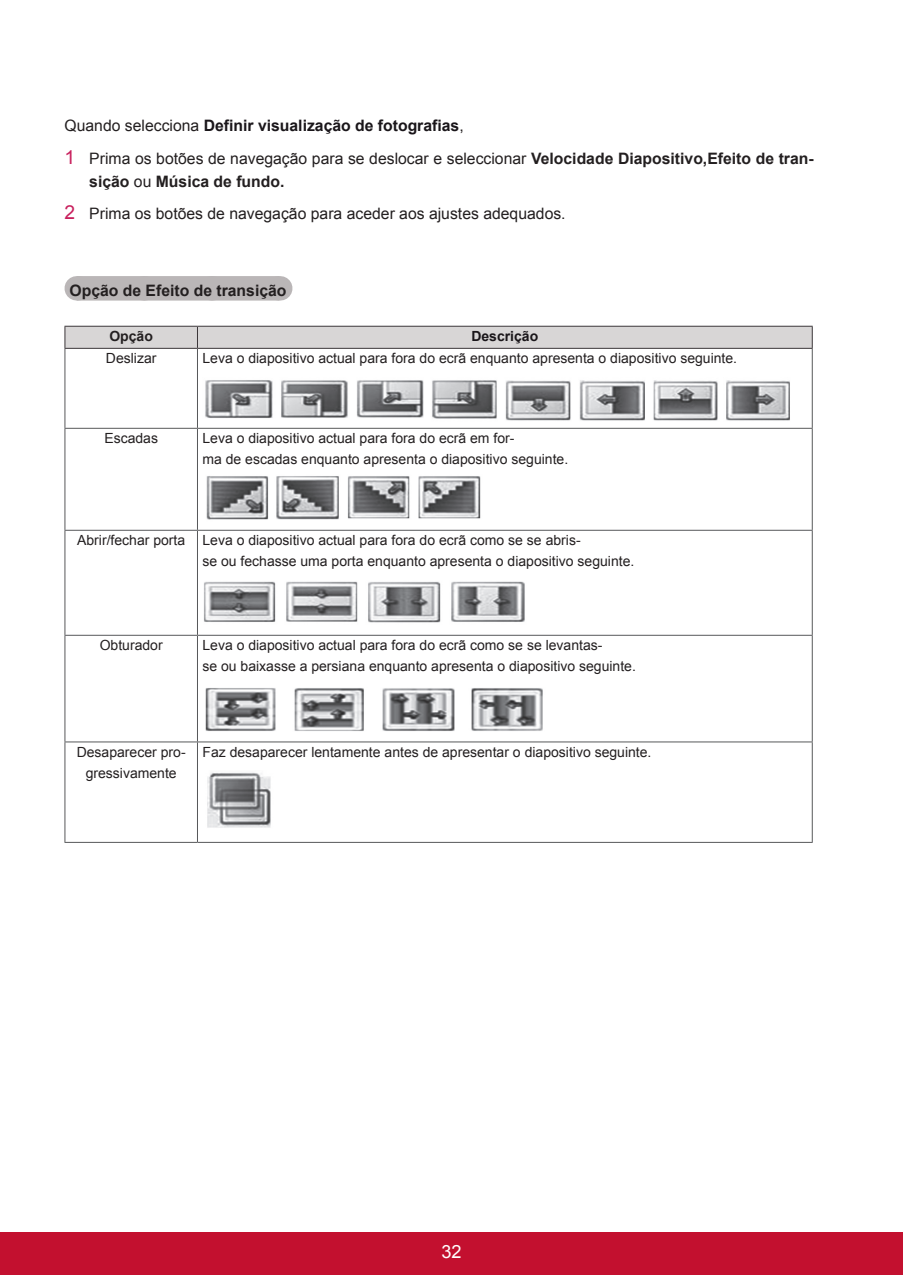
<style>
.page{position:relative;width:903px;height:1275px;background:#fff}
.page>*{position:absolute;margin:0;border:0;box-sizing:border-box;transform-origin:0 0}
.t1{font:18.2px "Arial";color:#fff}
.t2{font:15.75px/33.4px "Arial";color:#231f20}
.t3{font:700 15.75px "Arial";color:#231f20}
.t4{font:14px/21px "Arial";color:#231f20}
.t5{font:700 14px "Arial";color:#1a161a}
.t6{font:700 14px "Arial";color:#231f20}
.s1{font-weight:700;color:#1a161a}
.s2{font-size:19.25px;color:#c8205d}
.s3{font-weight:700}
</style>
<div class="page">
<div style="left:0;top:1232px;width:903px;height:43px;background:#c3102f"></div>
<div style="left:77px;top:276px;width:202px;height:25px;background:#bab6b7"></div>
<svg style="left:144px;top:300px;width:101px;height:1px"></svg>
<svg style="left:279px;top:276px;width:1px;height:25px"></svg>
<hr style="left:64px;top:349px;width:1px;height:79px;background:#57585a">
<hr style="left:197px;top:349px;width:1px;height:79px;background:#57585a">
<hr style="left:812px;top:349px;width:1px;height:79px;background:#57585a">
<hr style="left:64px;top:428px;width:133px;height:1px;background:#57585a">
<hr style="left:64px;top:429px;width:1px;height:101px;background:#57585a">
<hr style="left:197px;top:428px;width:616px;height:1px;background:#57585a">
<hr style="left:197px;top:429px;width:1px;height:101px;background:#57585a">
<hr style="left:812px;top:429px;width:1px;height:101px;background:#57585a">
<hr style="left:64px;top:530px;width:133px;height:1px;background:#57585a">
<hr style="left:64px;top:531px;width:1px;height:104px;background:#57585a">
<hr style="left:197px;top:530px;width:616px;height:1px;background:#57585a">
<hr style="left:197px;top:531px;width:1px;height:104px;background:#57585a">
<hr style="left:812px;top:531px;width:1px;height:104px;background:#57585a">
<hr style="left:64px;top:635px;width:133px;height:1px;background:#57585a">
<hr style="left:64px;top:636px;width:1px;height:105px;background:#57585a">
<hr style="left:197px;top:635px;width:616px;height:1px;background:#57585a">
<hr style="left:197px;top:636px;width:1px;height:105px;background:#57585a">
<hr style="left:812px;top:636px;width:1px;height:105px;background:#57585a">
<hr style="left:64px;top:741px;width:133px;height:1px;background:#57585a">
<hr style="left:64px;top:742px;width:1px;height:100px;background:#57585a">
<hr style="left:197px;top:741px;width:616px;height:1px;background:#57585a">
<hr style="left:197px;top:742px;width:1px;height:100px;background:#57585a">
<hr style="left:812px;top:742px;width:1px;height:100px;background:#57585a">
<hr style="left:64px;top:842px;width:133px;height:1px;background:#57585a">
<svg style="left:64px;top:326px;width:749px;height:22px;background:#d1cecf"></svg>
<hr style="left:64px;top:348px;width:133px;height:1px;background:#3b3639">
<hr style="left:197px;top:348px;width:616px;height:1px;background:#3b3639">
<hr style="left:197px;top:842px;width:616px;height:1px;background:#57585a">
<img style="left:205px;top:380px;width:585px;height:41px">
<img style="left:206px;top:476px;width:275px;height:44px">
<img style="left:204px;top:581px;width:321px;height:42px">
<img style="left:205px;top:688px;width:338px;height:43px">
<img style="left:207px;top:772px;width:64px;height:56px">
<p class="t2" style="left:64px;top:108px;width:751px">Quando selecciona <span class="s1">Definir visualização de fotografias</span>,<br><span class="s2">1</span> Prima os botões de navegação para se deslocar e seleccionar <span class="s3">Velocidade Diapositivo,Efeito de tran-</span></p>
<p class="t2" style="left:64px;top:165px;width:503px;line-height:32.7px;text-indent:25px"><span class="s3">sição</span> ou <span class="s3">Música de fundo.<br></span><span class="s2">2</span> Prima os botões de navegação para aceder aos ajustes adequados.</p>
<p class="t3" style="left:69px;top:280px;width:219px">Opção de Efeito de transição</p>
<p class="t6" style="left:109px;top:327px;width:45px">Opção</p>
<p class="t5" style="left:471px;top:327px;width:68px">Descrição</p>
<p class="t4" style="left:106px;top:348px;width:52px">Deslizar</p>
<p class="t4" style="left:202px;top:348px;width:536px">Leva o diapositivo actual para fora do ecrã enquanto apresenta o diapositivo seguinte.</p>
<p class="t4" style="left:104px;top:428px;width:55px">Escadas</p>
<p class="t4" style="left:202px;top:428px;width:367px">Leva o diapositivo actual para fora do ecrã em for-<br>ma de escadas enquanto apresenta o diapositivo seguinte.</p>
<p class="t4" style="left:202px;top:530px;width:433px;text-indent:-125px">Abrir/fechar porta Leva o diapositivo actual para fora do ecrã como se se abris-<br>se ou fechasse uma porta enquanto apresenta o diapositivo seguinte.</p>
<p class="t4" style="left:100px;top:635px;width:65px">Obturador</p>
<p class="t4" style="left:202px;top:635px;width:435px">Leva o diapositivo actual para fora do ecrã como se se levantas-<br>se ou baixasse a persiana enquanto apresenta o diapositivo seguinte.</p>
<p class="t4" style="left:77px;top:742px;width:110px;text-align:center">Desaparecer pro&shy;gressivamente</p>
<p class="t4" style="left:202px;top:742px;width:451px">Faz desaparecer lentamente antes de apresentar o diapositivo seguinte.</p>
<h1 class="t1" style="left:441px;top:1239px;width:22px">32</h1>
</div>
